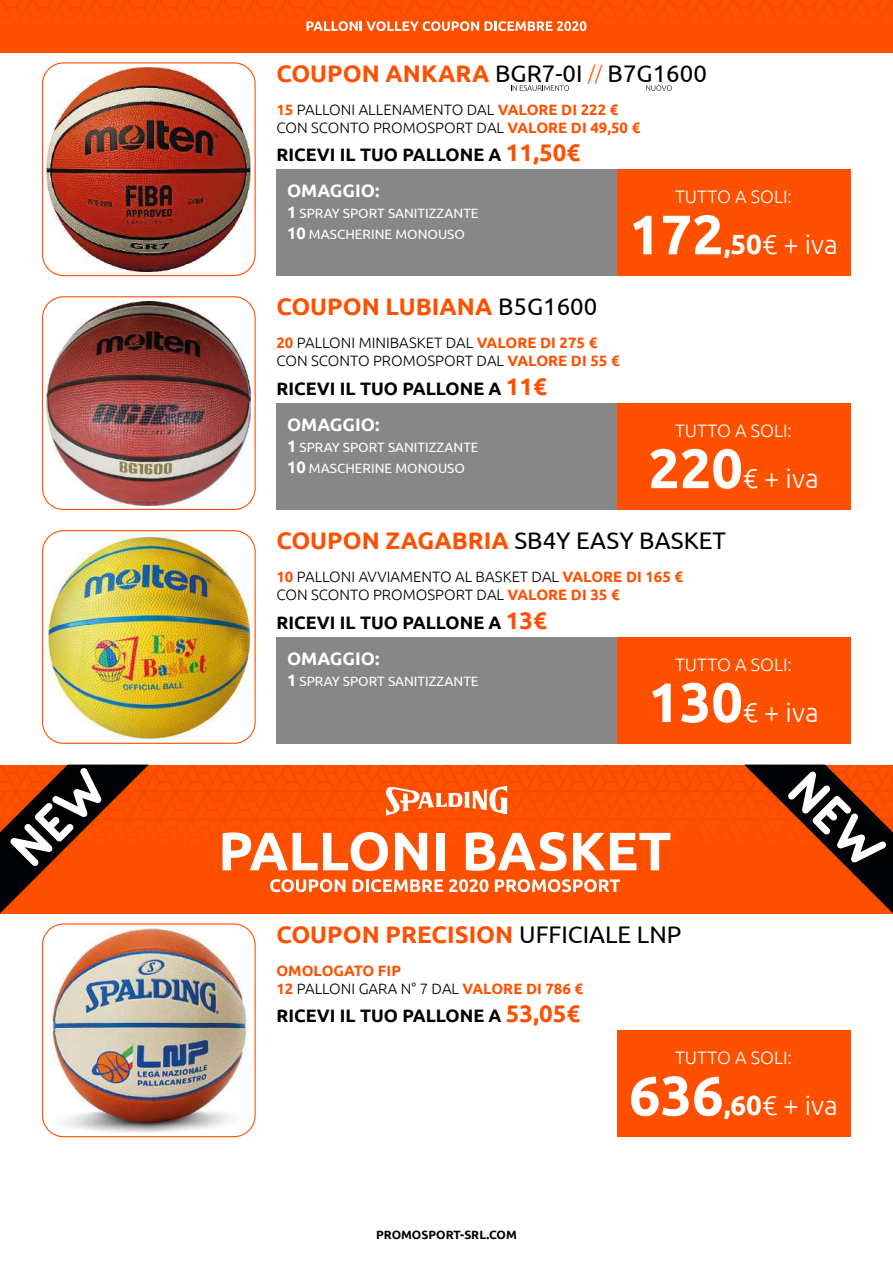
<style>
.page{position:relative;width:893px;height:1263px;background:#fff}
.page>*{position:absolute;margin:0;border:0;box-sizing:border-box;transform-origin:0 0}
.t1{font:300 27px "Ubuntu";color:#fff}
.t2{font:700 24px "Ubuntu";color:#ff5000}
.t3{font:24px "Ubuntu";color:#000}
.t4{font:700 18px "Ubuntu";color:#000}
.t5{font:300 18px "Ubuntu";color:#fff}
.t6{font:700 18px "Ubuntu";color:#fff}
.t7{font:300 15px/18px "Ubuntu";color:#000}
.t8{font:700 15px/18px "Ubuntu";color:#ff5000}
.t9{font:13.5px/21px "Ubuntu";color:#fff}
.t10{font:700 12px "Ubuntu";color:#000}
.s1{font-weight:700;color:#ff5000}
.s2{font-weight:300;font-size:19.5px;color:#ff5000}
.s3{font-size:24px;color:#ff5000}
.s4{font-weight:700;font-size:55.5px}
.s5{font-weight:700;font-size:27.75px}
.s6{font-weight:700;font-size:16.5px}
.s7{font-weight:400;color:#000}
.s8{font-weight:300;color:#000}
</style>
<div class="page">
<svg style="left:0;top:0;width:893px;height:52px;background:#fd4f00"></svg>
<svg style="left:149px;top:764px;width:595px;height:149px;background:#fc5102"></svg>
<svg style="left:385px;top:786px;width:122px;height:30px"></svg>
<svg style="left:223px;top:832px;width:165px;height:39px"></svg>
<svg style="left:395px;top:833px;width:32px;height:37px"></svg>
<div style="left:436px;top:833px;width:8px;height:37px;background:#fff"></div>
<svg style="left:466px;top:832px;width:100px;height:39px"></svg>
<svg style="left:573px;top:833px;width:97px;height:37px"></svg>
<svg style="left:270px;top:879px;width:75px;height:13px"></svg>
<svg style="left:353px;top:879px;width:90px;height:13px"></svg>
<svg style="left:449px;top:879px;width:39px;height:13px"></svg>
<svg style="left:495px;top:879px;width:125px;height:13px"></svg>
<img style="left:50px;top:928px;width:197px;height:204px">
<img style="left:44px;top:532px;width:210px;height:210px">
<img style="left:47px;top:301px;width:204px;height:204px">
<img style="left:47px;top:67px;width:204px;height:204px">
<div style="left:42px;top:62px;width:214px;height:214px;border:1px solid #ff5000;border-radius:21px"></div>
<svg style="left:511px;top:85px;width:58px;height:6px"></svg>
<svg style="left:646px;top:85px;width:26px;height:6px"></svg>
<div style="left:617px;top:169px;width:233px;height:107px;background:#ff5000"></div>
<div style="left:276px;top:169px;width:341px;height:107px;background:#878787"></div>
<div style="left:42px;top:296px;width:214px;height:214px;border:1px solid #ff5000;border-radius:21px"></div>
<div style="left:617px;top:403px;width:233px;height:106px;background:#ff5000"></div>
<div style="left:276px;top:403px;width:341px;height:106px;background:#878787"></div>
<div style="left:42px;top:530px;width:214px;height:214px;border:1px solid #ff5000;border-radius:21px"></div>
<div style="left:617px;top:637px;width:233px;height:106px;background:#ff5000"></div>
<div style="left:276px;top:637px;width:341px;height:106px;background:#878787"></div>
<div style="left:42px;top:923px;width:214px;height:214px;border:1px solid #ff5000;border-radius:21px"></div>
<div style="left:617px;top:1030px;width:233px;height:107px;background:#ff5000"></div>
<svg style="left:744px;top:764px;width:149px;height:149px;background:#ab4617"></svg>
<svg style="left:0;top:764px;width:149px;height:149px;background:#ae4617"></svg>
<svg style="left:307px;top:21px;width:172px;height:10px"></svg>
<svg style="left:485px;top:21px;width:101px;height:10px"></svg>
<h2 class="t3" style="left:276px;top:58px;width:432px"><span class="s1">COUPON ANKARA</span> BGR7-0I <span class="s2">//</span> B7G1600</h2>
<p class="t7" style="left:276px;top:100px;width:365px"><span class="s1">15</span> PALLONI ALLENAMENTO DAL <span class="s1">VALORE DI 222 €<br></span>CON SCONTO PROMOSPORT DAL <span class="s1">VALORE DI 49,50 €</span></p>
<p class="t4" style="left:276px;top:144px;width:305px">RICEVI IL TUO PALLONE A <span class="s3">11,50€</span></p>
<p class="t5" style="left:675px;top:186px;width:118px">TUTTO A SOLI:</p>
<h1 class="t1" style="left:629px;top:228px;width:210px"><span class="s4">172</span><span class="s5">,50</span>€ + iva</h1>
<p class="t6" style="left:287px;top:180px;width:94px">OMAGGIO:</p>
<p class="t9" style="left:287px;top:203px;width:193px"><span class="s6">1</span> SPRAY SPORT SANITIZZANTE<br><span class="s6">10</span> MASCHERINE MONOUSO</p>
<h2 class="t2" style="left:276px;top:292px;width:322px">COUPON LUBIANA <span class="s7">B5G1600</span></h2>
<p class="t7" style="left:276px;top:334px;width:345px"><span class="s1">20</span> PALLONI MINIBASKET DAL <span class="s1">VALORE DI 275 €<br></span>CON SCONTO PROMOSPORT DAL <span class="s1">VALORE DI 55 €</span></p>
<p class="t4" style="left:276px;top:378px;width:272px">RICEVI IL TUO PALLONE A <span class="s3">11€</span></p>
<p class="t6" style="left:287px;top:414px;width:94px">OMAGGIO:</p>
<p class="t9" style="left:287px;top:436px;width:193px"><span class="s6">1</span> SPRAY SPORT SANITIZZANTE<br><span class="s6">10</span> MASCHERINE MONOUSO</p>
<p class="t5" style="left:675px;top:420px;width:118px">TUTTO A SOLI:</p>
<h1 class="t1" style="left:648px;top:462px;width:172px"><span class="s4">220</span>€ + iva</h1>
<h2 class="t2" style="left:276px;top:526px;width:451px">COUPON ZAGABRIA <span class="s7">SB4Y EASY BASKET</span></h2>
<p class="t7" style="left:276px;top:568px;width:408px"><span class="s1">10</span> PALLONI AVVIAMENTO AL BASKET DAL <span class="s1">VALORE DI 165 €<br></span>CON SCONTO PROMOSPORT DAL <span class="s1">VALORE DI 35 €</span></p>
<p class="t4" style="left:276px;top:612px;width:272px">RICEVI IL TUO PALLONE A <span class="s3">13€</span></p>
<p class="t5" style="left:675px;top:654px;width:118px">TUTTO A SOLI:</p>
<h1 class="t1" style="left:648px;top:696px;width:172px"><span class="s4">130</span>€ + iva</h1>
<p class="t6" style="left:287px;top:648px;width:94px">OMAGGIO:</p>
<p class="t9" style="left:287px;top:670px;width:193px"><span class="s6">1</span> SPRAY SPORT SANITIZZANTE</p>
<h2 class="t2" style="left:276px;top:919px;width:406px">COUPON PRECISION <span class="s7">UFFICIALE LNP</span></h2>
<p class="t8" style="left:276px;top:961px;width:308px">OMOLOGATO FIP<br>12 <span class="s8">PALLONI GARA N° 7 DAL</span> VALORE DI 786 €</p>
<p class="t4" style="left:276px;top:1005px;width:305px">RICEVI IL TUO PALLONE A <span class="s3">53,05€</span></p>
<p class="t5" style="left:675px;top:1047px;width:118px">TUTTO A SOLI:</p>
<h1 class="t1" style="left:629px;top:1089px;width:210px"><span class="s4">636</span><span class="s5">,60</span>€ + iva</h1>
<p class="t10" style="left:376px;top:1227px;width:142px">PROMOSPORT-SRL.COM</p>
</div>
